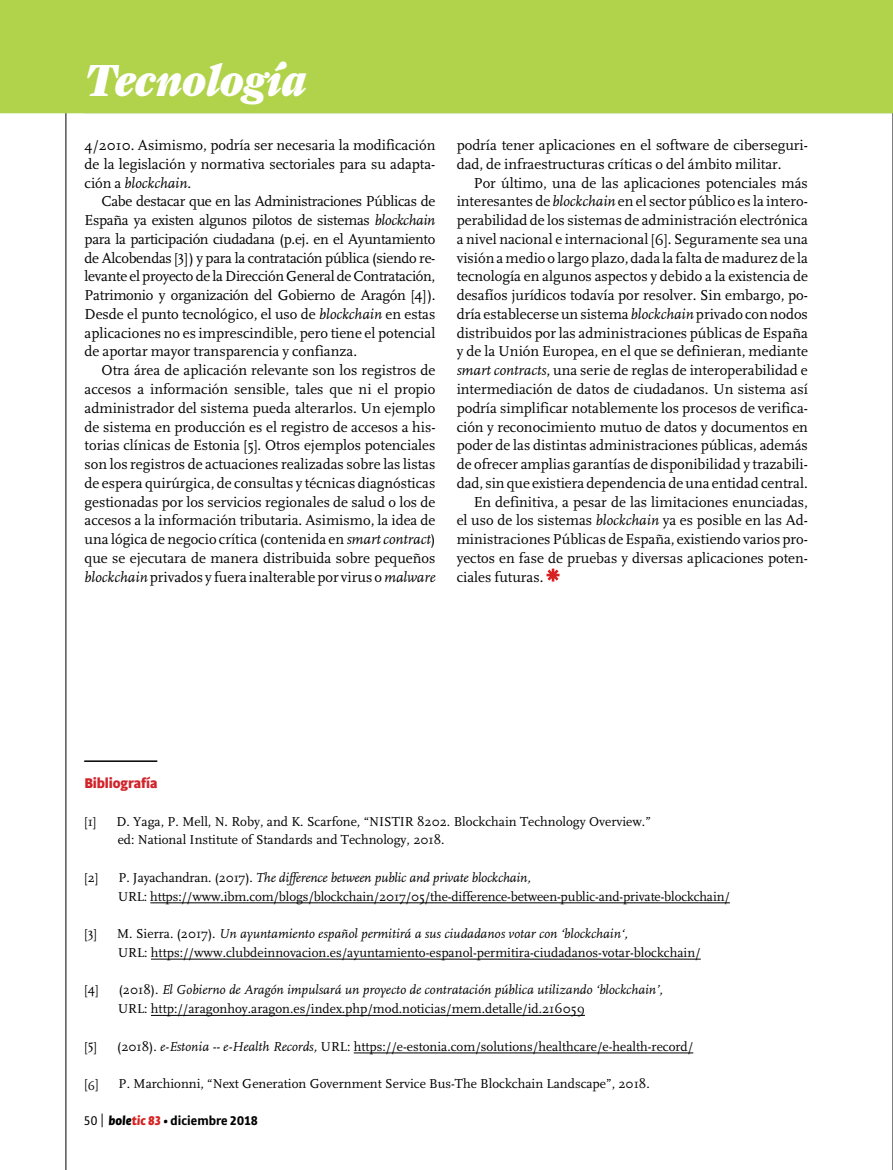
<style>
.page{position:relative;width:893px;height:1170px;background:#fff}
.page>*{position:absolute;margin:0;border:0;box-sizing:border-box;transform-origin:0 0}
.t1{font:45px "Farnham Display Black Ital OSF";color:#fff}
.t2{font:15px/18.8px "FF Scala";color:#000;text-align:justify}
.t3{font:900 15px "Bulo";letter-spacing:-.01em;color:#d2232a}
.t4{font:13.5px/18.8px "FF Scala";color:#000}
.t5{font:700 13.5px "Bulo";color:#000}
.s1{font-style:italic}
.s2{font-weight:400}
.s3{font-family:"Libre Franklin";font-weight:400}
.s4{font-weight:900;font-style:italic}
.s5{font-weight:900;font-style:italic;color:#d72121}
</style>
<div class="page">
<hr style="left:66px;top:0;width:1px;height:1169px;background:#000">
<hr style="left:892px;top:0;width:1px;height:1169px;background:#000">
<div style="left:0;top:0;width:893px;height:113px;background:#b1d34c"></div>
<svg style="left:546px;top:568px;width:13px;height:13px"></svg>
<hr style="left:150px;top:902px;width:580px;height:1px;background:#000">
<hr style="left:151px;top:958px;width:550px;height:1px;background:#000">
<hr style="left:151px;top:1015px;width:434px;height:1px;background:#000">
<hr style="left:354px;top:1052px;width:339px;height:1px;background:#000">
<hr style="left:84px;top:760px;width:73px;height:1px;background:#000">
<h1 class="t1" style="left:85px;top:53px;width:223px">Tecnología</h1>
<p class="t2" style="left:85px;top:136px;width:352px">4/2010. Asimismo, podría ser necesaria la modificación de la legislación y normativa sectoriales para su adapta&shy;ción a <span class="s1">blockchain</span>.</p>
<p class="t2" style="left:85px;top:192px;width:352px;text-indent:17px">Cabe destacar que en las Administraciones Públicas de España ya existen algunos pilotos de sistemas <span class="s1">blockchain </span>para la participación ciudadana (p.ej. en el Ayuntamiento de Alcobendas [3]) y para la contratación pública (siendo re&shy;levante el proyecto de la Dirección General de Contratación, Patrimonio y organización del Gobierno de Aragón [4]).<br>Desde el punto tecnológico, el uso de <span class="s1">blockchain</span> en estas aplicaciones no es imprescindible, pero tiene el potencial de aportar mayor transparencia y confianza.</p>
<p class="t2" style="left:85px;top:361px;width:352px;text-indent:17px">Otra área de aplicación relevante son los registros de accesos a información sensible, tales que ni el propio administrador del sistema pueda alterarlos. Un ejemplo de sistema en producción es el registro de accesos a his&shy;torias clínicas de Estonia [5]. Otros ejemplos potenciales son los registros de actuaciones realizadas sobre las listas de espera quirúrgica, de consultas y técnicas diagnósticas gestionadas por los servicios regionales de salud o los de accesos a la información tributaria. Asimismo, la idea de una lógica de negocio crítica (contenida en <span class="s1">smart contract</span>) que se ejecutara de manera distribuida sobre pequeños <span class="s1">blockchain</span> privados y fuera inalterable por virus o <span class="s1">malware</span></p>
<p class="t2" style="left:457px;top:136px;width:353px">podría tener aplicaciones en el software de ciberseguri&shy;dad, de infraestructuras críticas o del ámbito militar.</p>
<p class="t2" style="left:474px;top:174px;width:336px">Por último, una de las aplicaciones potenciales más</p>
<p class="t2" style="left:457px;top:192px;width:353px">interesantes de <span class="s1">blockchain</span> en el sector público es la intero-</p>
<p class="t2" style="left:457px;top:211px;width:353px">perabilidad de los sistemas de administración electrónica</p>
<p class="t2" style="left:457px;top:230px;width:353px">a nivel nacional e internacional [6]. Seguramente sea una</p>
<p class="t2" style="left:457px;top:249px;width:353px">visión a medio o largo plazo, dada la falta de madurez de la</p>
<p class="t2" style="left:457px;top:267px;width:353px">tecnología en algunos aspectos y debido a la existencia de</p>
<p class="t2" style="left:457px;top:286px;width:353px">desafíos jurídicos todavía por resolver. Sin embargo, po-</p>
<p class="t2" style="left:457px;top:305px;width:353px">dría establecerse un sistema <span class="s1">blockchain</span> privado con nodos</p>
<p class="t2" style="left:457px;top:324px;width:353px">distribuidos por las administraciones públicas de España</p>
<p class="t2" style="left:457px;top:342px;width:353px">y de la Unión Europea, en el que se definieran, mediante</p>
<p class="t2" style="left:457px;top:361px;width:353px"><span class="s1">smart contracts</span>, una serie de reglas de interoperabilidad e</p>
<p class="t2" style="left:457px;top:380px;width:353px">intermediación de datos de ciudadanos. Un sistema así</p>
<p class="t2" style="left:457px;top:399px;width:353px">podría simplificar notablemente los procesos de verifica-</p>
<p class="t2" style="left:457px;top:417px;width:353px">ción y reconocimiento mutuo de datos y documentos en</p>
<p class="t2" style="left:457px;top:436px;width:353px">poder de las distintas administraciones públicas, además</p>
<p class="t2" style="left:457px;top:455px;width:353px">de ofrecer amplias garantías de disponibilidad y trazabili-</p>
<p class="t2" style="left:457px;top:474px;width:353px">dad, sin que existiera dependencia de una entidad central.</p>
<p class="t2" style="left:474px;top:492px;width:336px">En definitiva, a pesar de las limitaciones enunciadas,</p>
<p class="t2" style="left:457px;top:511px;width:353px">el uso de los sistemas <span class="s1">blockchain</span> ya es posible en las Ad-</p>
<p class="t2" style="left:457px;top:530px;width:353px">ministraciones Públicas de España, existiendo varios pro-</p>
<p class="t2" style="left:457px;top:549px;width:353px">yectos en fase de pruebas y diversas aplicaciones poten-</p>
<p class="t2" style="left:457px;top:567px;width:88px">ciales futuras.</p>
<p class="t3" style="left:84px;top:773px;width:75px">Bibliografía</p>
<p class="t4" style="left:84px;top:811px;width:13px">[1]</p>
<p class="t4" style="left:117px;top:811px;width:536px">D. Yaga, P. Mell, N. Roby, and K. Scarfone, “NISTIR 8202. Blockchain Technology Overview.” ed: National Institute of Standards and Technology, 2018.</p>
<p class="t4" style="left:84px;top:868px;width:15px">[2]</p>
<p class="t4" style="left:118px;top:868px;width:614px">P. Jayachandran. (2017). <span class="s1">The difference between public and private blockchain,<br></span>URL: https://www.ibm.com/blogs/blockchain/2017/05/the-difference-between-public-and-private-blockchain/</p>
<p class="t4" style="left:84px;top:924px;width:14px">[3]</p>
<p class="t4" style="left:117px;top:924px;width:585px">M. Sierra. (2017). <span class="s1">Un ayuntamiento español permitirá a sus ciudadanos votar con ‘blockchain‘,<br></span>URL: https://www.clubdeinnovacion.es/ayuntamiento-espanol-permitira-ciudadanos-votar-blockchain/</p>
<p class="t4" style="left:84px;top:980px;width:16px">[4]</p>
<p class="t4" style="left:118px;top:980px;width:547px">(2018). <span class="s1">El Gobierno de Aragón impulsará un proyecto de contratación pública utilizando ‘blockchain’,<br></span>URL: http://aragonhoy.aragon.es/index.php/mod.noticias/mem.detalle/id.216059</p>
<p class="t4" style="left:84px;top:1036px;width:14px">[5]</p>
<p class="t4" style="left:117px;top:1036px;width:578px">(2018). <span class="s1">e-Estonia -- e-Health Records,</span> URL: https://e-estonia.com/solutions/healthcare/e-health-record/</p>
<p class="t4" style="left:84px;top:1074px;width:16px">[<sub>6</sub>]</p>
<p class="t4" style="left:119px;top:1074px;width:533px">P. Marchionni, “Next Generation Government Service Bus-The Blockchain Landscape”, 2018.</p>
<p class="t5" style="left:84px;top:1111px;width:175px"><span class="s2">50</span> <span class="s3">|</span> <span class="s4">bole</span><span class="s5">tic 83</span> <span class="s4">•</span> diciembre 2018</p>
</div>
